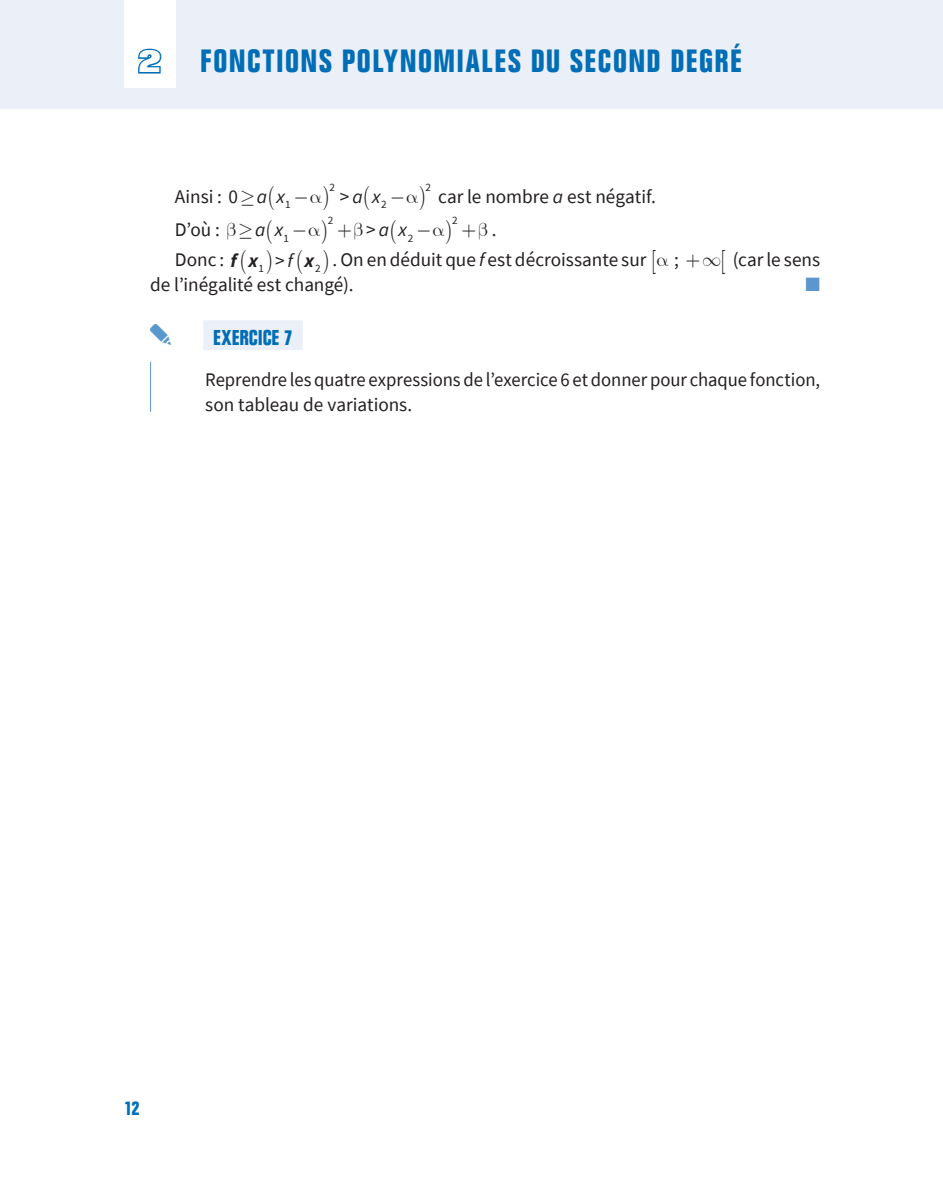
<style>
.page{position:relative;width:943px;height:1191px;background:#fff}
.page>*{position:absolute;margin:0;border:0;box-sizing:border-box;transform-origin:0 0}
.t1{font:700 condensed 31.5px "Folio Std";letter-spacing:.05em;color:#006eb6}
.t2{font:700 condensed 21px "Folio Std";color:#006eb6}
.t3{font:21px "Web Hosting Hub Glyphs";color:#5a97cd}
.t4{font:19.25px/24.5px "Source Sans Pro";color:#231f20}
.t5{font:italic 19.25px "Source Sans Pro";color:#231f20}
.t6{font:700 condensed 19.25px "Folio Std";color:#006eb6}
.t7{font:italic 700 19.25px "Source Sans Pro";color:#231f20}
.t8{font:19.25px "Zapf Dingbats";color:#5a97cd}
.t9{font:11.2px "Source Sans Pro";color:#231f20}
.s1{font-weight:800;font-stretch:normal;color:#fff}
.s2{font-style:italic}
.s3{font-style:normal}
.s4{font-weight:700;font-style:italic}
</style>
<div class="page">
<div style="left:0;top:0;width:943px;height:109px;background:#ebeff8"></div>
<div style="left:124px;top:0;width:51px;height:88px;background:#fff"></div>
<svg style="left:138px;top:48px;width:24px;height:26px"></svg>
<div style="left:203px;top:320px;width:100px;height:30px;background:#ebeff8"></div>
<hr style="left:150px;top:362px;width:1px;height:50px;background:#5a97cd">
<h1 class="t1" style="left:138px;top:44px;width:605px"><span class="s1">2</span> FONCTIONS POLyNOMIALES DU SECOND DEGRÉ</h1>
<p class="t4" style="left:175px;top:184px;width:65px">Ainsi : 0</p>
<p class="t9" style="left:329px;top:180px;width:7px">2</p>
<p class="t9" style="left:425px;top:180px;width:7px">2</p>
<p class="t5" style="left:257px;top:185px;width:29px">a x</p>
<p class="t4" style="left:438px;top:184px;width:219px">car le nombre <span class="s2">a</span> est négatif.</p>
<p class="t5" style="left:340px;top:185px;width:42px"><span class="s3">&gt;</span>a x</p>
<p class="t9" style="left:285px;top:198px;width:7px">1</p>
<p class="t9" style="left:381px;top:198px;width:7px">2</p>
<p class="t9" style="left:328px;top:213px;width:7px">2</p>
<p class="t9" style="left:452px;top:213px;width:7px">2</p>
<p class="t4" style="left:175px;top:218px;width:47px">D’où :</p>
<p class="t5" style="left:255px;top:218px;width:29px">a x</p>
<p class="t5" style="left:366px;top:218px;width:42px"><span class="s3">&gt;</span>a x</p>
<p class="t4" style="left:492px;top:218px;width:6px">.</p>
<p class="t4" style="left:175px;top:247px;width:84px">Donc : <span class="s4">f x</span></p>
<p class="t7" style="left:304px;top:248px;width:11px">x</p>
<p class="t9" style="left:258px;top:261px;width:7px">1</p>
<p class="t9" style="left:315px;top:261px;width:7px">2</p>
<p class="t9" style="left:283px;top:231px;width:7px">1</p>
<p class="t9" style="left:408px;top:231px;width:7px">2</p>
<p class="t4" style="left:275px;top:248px;width:19px">&gt;<span class="s2">f</span></p>
<p class="t4" style="left:332px;top:247px;width:315px">. On en déduit que <span class="s2">f</span> est décroissante sur</p>
<p class="t4" style="left:674px;top:247px;width:6px">;</p>
<p class="t4" style="left:733px;top:247px;width:89px">(car le sens</p>
<p class="t4" style="left:150px;top:272px;width:205px">de l’inégalité est changé).</p>
<p class="t8" style="left:805px;top:275px;width:16px">■</p>
<p class="t3" style="left:150px;top:325px;width:22px">Ѣ</p>
<p class="t2" style="left:213px;top:326px;width:81px">EXERCICE 7</p>
<p class="t4" style="left:205px;top:367px;width:616px">Reprendre les quatre expressions de l’exercice 6 et donner pour chaque fonction, son tableau de variations.</p>
<p class="t6" style="left:124px;top:1098px;width:17px">12</p>
</div>
